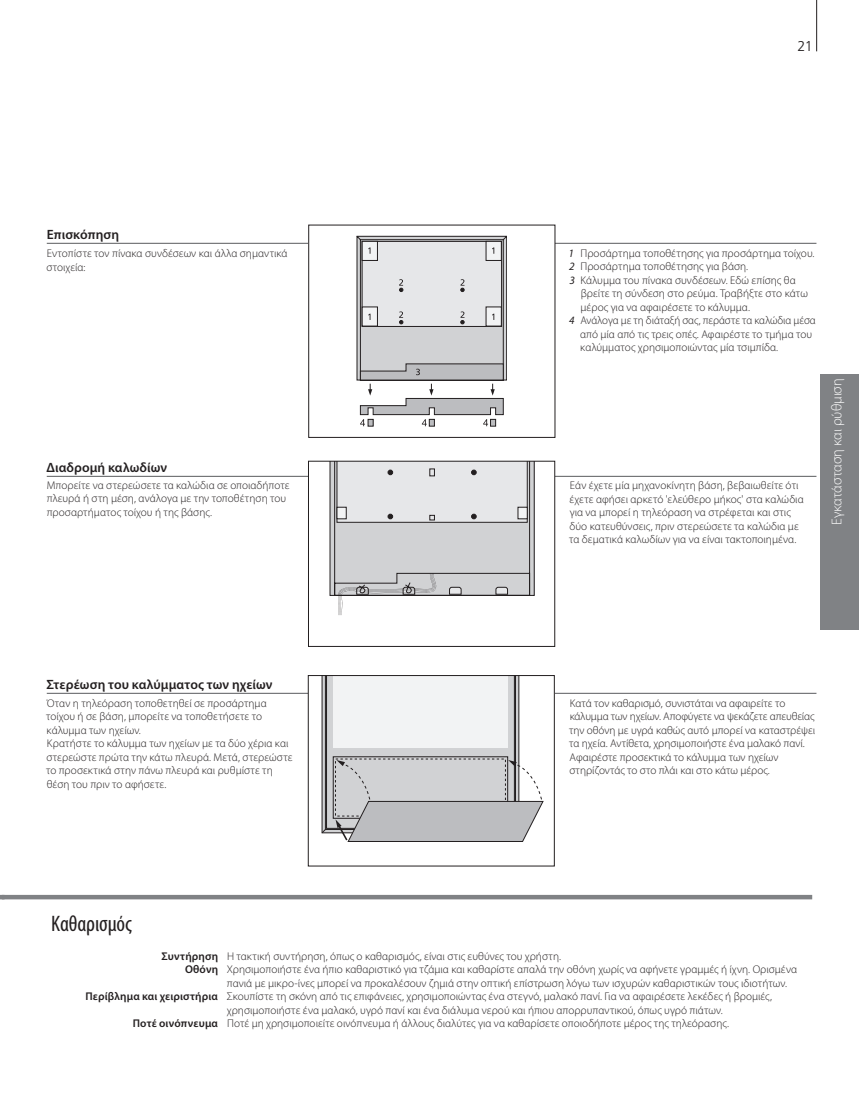
<style>
.page{position:relative;width:859px;height:1110px;background:#fff}
.page>*{position:absolute;margin:0;border:0;box-sizing:border-box;transform-origin:0 0}
.t1{font:condensed 22.5px "Myriad Pro";letter-spacing:-.005em;color:#231f20}
.t2{font:300 14.25px "Myriad Pro";letter-spacing:-.005em;color:#fff}
.t3{font:300 14.25px "Frutiger LT Com";color:#231f20}
.t4{font:600 13.5px "Myriad Pro";letter-spacing:.005em;color:#231f20}
.t5{font:300 11.25px/13.5px "Myriad Pro";letter-spacing:.005em;color:#231f20}
.t6{font:600 11.25px/13.5px "Myriad Pro";letter-spacing:.01em;color:#231f20;text-align:right}
.s1{font-weight:400;font-style:italic}
</style>
<div class="page">
<hr style="left:2px;top:895px;width:810px;height:4px;background:#808285">
<div style="left:821px;top:374px;width:38px;height:255px;background:#808285"></div>
<hr style="left:47px;top:476px;width:769px;height:1px;background:#6c6d70">
<hr style="left:47px;top:243px;width:769px;height:1px;background:#6c6d70">
<hr style="left:47px;top:693px;width:769px;height:1px;background:#6c6d70">
<div style="left:308px;top:461px;width:247px;height:185px;background:#fff"></div>
<svg style="left:330px;top:463px;width:205px;height:152px;background:#d4d5d7"></svg>
<div style="left:308px;top:461px;width:247px;height:185px;border:1px solid #231f20"></div>
<div style="left:308px;top:675px;width:246px;height:191px;background:#fff"></div>
<svg style="left:321px;top:677px;width:223px;height:165px"></svg>
<div style="left:308px;top:675px;width:246px;height:191px;border:1px solid #231f20"></div>
<div style="left:309px;top:225px;width:246px;height:212px;background:#fff"></div>
<svg style="left:357px;top:236px;width:150px;height:190px"></svg>
<div style="left:308px;top:225px;width:247px;height:213px;border:1px solid #231f20"></div>
<hr style="left:816px;top:0;width:1px;height:51px;background:#231f20">
<p class="t3" style="left:797px;top:38px;width:17px">21</p>
<p class="t4" style="left:47px;top:226px;width:74px">Επισκόπηση</p>
<p class="t5" style="left:46px;top:246px;width:243px">Εντοπίστε τον πίνακα συνδέσεων και άλλα σημαντικά στοιχεία:</p>
<p class="t4" style="left:47px;top:459px;width:122px">Διαδρομή καλωδίων</p>
<p class="t5" style="left:47px;top:478px;width:244px">Μπορείτε να στερεώσετε τα καλώδια σε οποιαδήποτε πλευρά ή στη μέση, ανάλογα με την τοποθέτηση του προσαρτήματος τοίχου ή της βάσης.</p>
<p class="t5" style="left:569px;top:246px;width:247px"><span class="s1">1</span> Προσάρτημα τοποθέτησης για προσάρτημα τοίχου.<br><span class="s1">2</span> Προσάρτημα τοποθέτησης για βάση.<br><span class="s1">3</span> Κάλυμμα του πίνακα συνδέσεων. Εδώ επίσης θα</p>
<p class="t5" style="left:581px;top:287px;width:229px">βρείτε τη σύνδεση στο ρεύμα. Τραβήξτε στο κάτω</p>
<p class="t5" style="left:580px;top:300px;width:171px">μέρος για να αφαιρέσετε το κάλυμμα.</p>
<p class="t5" style="left:569px;top:314px;width:248px"><span class="s1">4</span> Ανάλογα με τη διάταξή σας, περάστε τα καλώδια μέσα</p>
<p class="t5" style="left:580px;top:327px;width:234px">από μία από τις τρεις οπές. Αφαιρέστε το τμήμα του</p>
<p class="t5" style="left:580px;top:341px;width:199px">καλύμματος χρησιμοποιώντας μία τσιμπίδα.</p>
<p class="t5" style="left:569px;top:479px;width:236px">Εάν έχετε μία μηχανοκίνητη βάση, βεβαιωθείτε ότι έχετε αφήσει αρκετό 'ελεύθερο μήκος' στα καλώδια για να μπορεί η τηλεόραση να στρέφεται και στις δύο κατευθύνσεις, πριν στερεώσετε τα καλώδια με τα δεματικά καλωδίων για να είναι τακτοποιημένα.</p>
<p class="t2" style="left:828px;top:525px;width:148px;rotate:-90deg">Εγκατάσταση και ρύθμιση</p>
<p class="t4" style="left:47px;top:676px;width:228px">Στερέωση του καλύμματος των ηχείων</p>
<p class="t5" style="left:46px;top:696px;width:248px">Όταν η τηλεόραση τοποθετηθεί σε προσάρτημα τοίχου ή σε βάση, μπορείτε να τοποθετήσετε το κάλυμμα των ηχείων.<br>Κρατήστε το κάλυμμα των ηχείων με τα δύο χέρια και στερεώστε πρώτα την κάτω πλευρά. Μετά, στερεώστε το προσεκτικά στην πάνω πλευρά και ρυθμίστε τη θέση του πριν το αφήσετε.</p>
<p class="t5" style="left:569px;top:696px;width:247px">Κατά τον καθαρισμό, συνιστάται να αφαιρείτε το κάλυμμα των ηχείων. Αποφύγετε να ψεκάζετε απευθείας την οθόνη με υγρά καθώς αυτό μπορεί να καταστρέψει τα ηχεία. Αντίθετα, χρησιμοποιήστε ένα μαλακό πανί.<br>Αφαιρέστε προσεκτικά το κάλυμμα των ηχείων στηρίζοντάς το στο πλάι και στο κάτω μέρος.</p>
<h1 class="t1" style="left:51px;top:909px;width:82px">Καθαρισμός</h1>
<p class="t6" style="left:162px;top:949px;width:58px">Συντήρηση<br>Οθόνη</p>
<p class="t6" style="left:86px;top:989px;width:134px">Περίβλημα και χειριστήρια</p>
<p class="t6" style="left:133px;top:1016px;width:87px">Ποτέ οινόπνευμα</p>
<p class="t5" style="left:227px;top:949px;width:572px">Η τακτική συντήρηση, όπως ο καθαρισμός, είναι στις ευθύνες του χρήστη.<br>Χρησιμοποιήστε ένα ήπιο καθαριστικό για τζάμια και καθαρίστε απαλά την οθόνη χωρίς να αφήνετε γραμμές ή ίχνη. Ορισμένα πανιά με μικρο-ίνες μπορεί να προκαλέσουν ζημιά στην οπτική επίστρωση λόγω των ισχυρών καθαριστικών τους ιδιοτήτων.<br>Σκουπίστε τη σκόνη από τις επιφάνειες, χρησιμοποιώντας ένα στεγνό, μαλακό πανί. Για να αφαιρέσετε λεκέδες ή βρομιές, χρησιμοποιήστε ένα μαλακό, υγρό πανί και ένα διάλυμα νερού και ήπιου απορρυπαντικού, όπως υγρό πιάτων.<br>Ποτέ μη χρησιμοποιείτε οινόπνευμα ή άλλους διαλύτες για να καθαρίσετε οποιοδήποτε μέρος της τηλεόρασης.</p>
</div>
